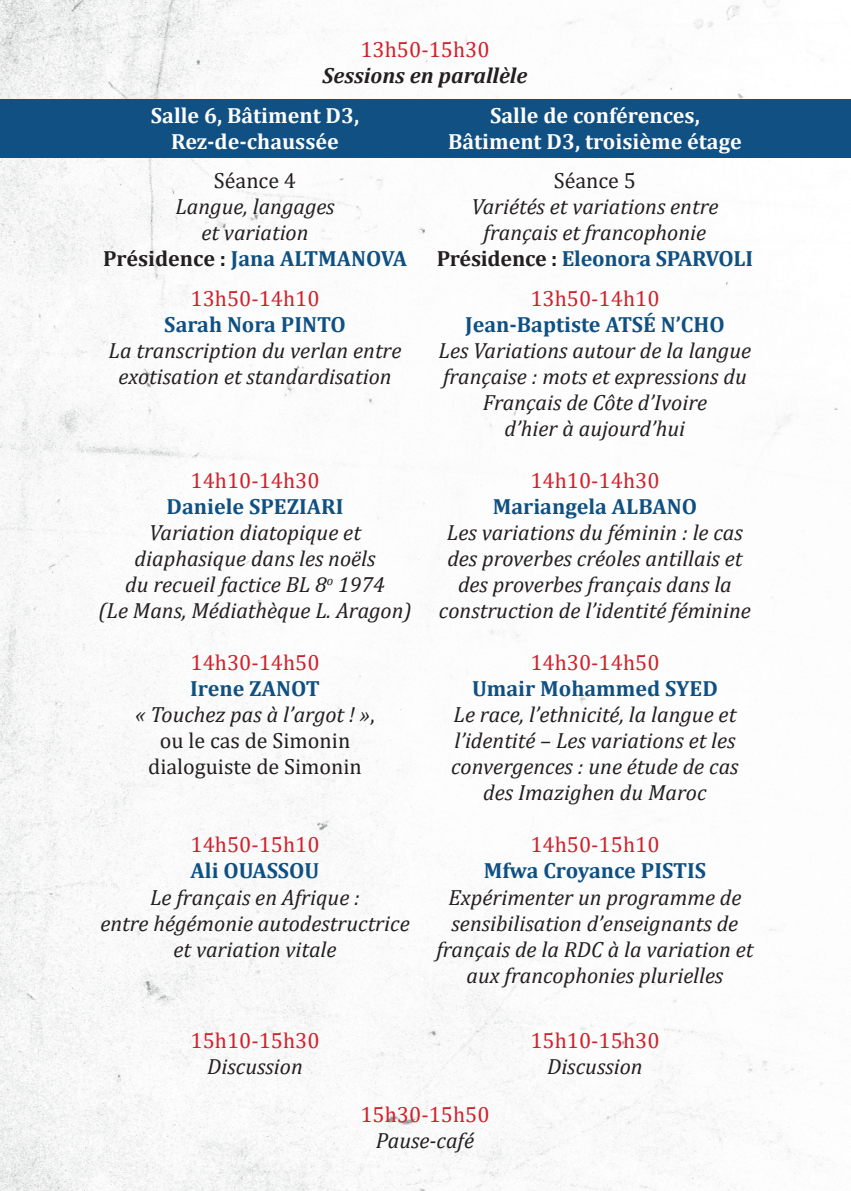
<style>
.page{position:relative;width:851px;height:1191px;background:#fff}
.page>*{position:absolute;margin:0;border:0;box-sizing:border-box;transform-origin:0 0}
.t1{font:italic 22px/26px "Cambria";color:#231f20;text-align:center}
.t2{font:700 22px "Cambria";color:#0f5083}
.t3{font:22px "Cambria";color:#d0212a}
.t4{font:700 22px "Cambria";color:#fff}
.t5{font:22px "Cambria";color:#231f20}
.t6{font:italic 700 22px "Cambria";color:#231f20}
.s1{color:#231f20}
.s2{font-style:normal}
</style>
<div class="page">
<img style="left:0;top:0;width:851px;height:1191px">
<div style="left:0;top:99px;width:850px;height:58px;background:#115083"></div>
<p class="t3" style="left:360px;top:36px;width:131px">13h50-15h30</p>
<p class="t6" style="left:322px;top:60px;width:206px">Sessions en parallèle</p>
<p class="t4" style="left:151px;top:100px;width:210px">Salle 6, Bâtiment D3,</p>
<p class="t4" style="left:171px;top:126px;width:169px">Rez-de-chaussée</p>
<p class="t4" style="left:490px;top:100px;width:211px">Salle de conférences,</p>
<p class="t4" style="left:448px;top:126px;width:295px">Bâtiment D3, troisième étage</p>
<p class="t5" style="left:214px;top:168px;width:84px">Séance 4</p>
<p class="t1" style="left:175px;top:193px;width:161px">Langue, langages</p>
<p class="t1" style="left:201px;top:219px;width:109px">et variation</p>
<p class="t2" style="left:103px;top:243px;width:305px"><span class="s1">Présidence :</span> Jana ALTMANOVA</p>
<p class="t3" style="left:190px;top:286px;width:131px">13h50-14h10</p>
<p class="t2" style="left:164px;top:309px;width:183px">Sarah Nora PINTO</p>
<p class="t1" style="left:109px;top:337px;width:294px">La transcription du verlan entre exotisation et standardisation</p>
<p class="t3" style="left:190px;top:468px;width:131px">14h10-14h30</p>
<p class="t2" style="left:167px;top:491px;width:178px">Daniele SPEZIARI</p>
<p class="t1" style="left:149px;top:519px;width:213px">Variation diatopique et</p>
<p class="t1" style="left:135px;top:545px;width:242px">diaphasique dans les noëls</p>
<p class="t1" style="left:125px;top:571px;width:261px">du recueil factice BL 8<sup>o</sup> 1974</p>
<p class="t1" style="left:98px;top:597px;width:315px">(Le Mans, Médiathèque L. Aragon)</p>
<p class="t3" style="left:190px;top:650px;width:131px">14h30-14h50</p>
<p class="t2" style="left:190px;top:673px;width:131px">Irene ZANOT</p>
<p class="t1" style="left:135px;top:701px;width:241px">« Touchez pas à l’argot ! »<span class="s2">,</span></p>
<p class="t5" style="left:160px;top:728px;width:192px">ou le cas de Simonin</p>
<p class="t5" style="left:148px;top:754px;width:215px">dialoguiste de Simonin</p>
<p class="t3" style="left:190px;top:832px;width:131px">14h50-15h10</p>
<p class="t2" style="left:190px;top:855px;width:130px">Ali OUASSOU</p>
<p class="t1" style="left:150px;top:883px;width:211px">Le français en Afrique :</p>
<p class="t1" style="left:100px;top:909px;width:311px">entre hégémonie autodestructrice</p>
<p class="t1" style="left:173px;top:935px;width:164px">et variation vitale</p>
<p class="t3" style="left:190px;top:1027px;width:131px">15h10-15h30</p>
<p class="t1" style="left:207px;top:1053px;width:97px">Discussion</p>
<p class="t5" style="left:553px;top:168px;width:84px">Séance 5</p>
<p class="t1" style="left:471px;top:193px;width:248px">Variétés et variations entre</p>
<p class="t1" style="left:483px;top:219px;width:224px">français et francophonie</p>
<p class="t2" style="left:436px;top:243px;width:318px"><span class="s1">Présidence :</span> Eleonora SPARVOLI</p>
<p class="t3" style="left:530px;top:286px;width:131px">13h50-14h10</p>
<p class="t2" style="left:465px;top:309px;width:261px">Jean-Baptiste ATSÉ N’CHO</p>
<p class="t1" style="left:438px;top:337px;width:314px">Les Variations autour de la langue française : mots et expressions du<br>Français de Côte d’Ivoire</p>
<p class="t1" style="left:504px;top:415px;width:182px">d’hier à aujourd’hui</p>
<p class="t3" style="left:530px;top:468px;width:131px">14h10-14h30</p>
<p class="t2" style="left:492px;top:491px;width:206px">Mariangela ALBANO</p>
<p class="t1" style="left:439px;top:519px;width:313px">Les variations du féminin : le cas des proverbes créoles antillais et des proverbes français dans la construction de l’identité féminine</p>
<p class="t3" style="left:530px;top:650px;width:131px">14h30-14h50</p>
<p class="t2" style="left:472px;top:673px;width:247px">Umair Mohammed SYED</p>
<p class="t1" style="left:451px;top:701px;width:289px">Le race, l’ethnicité, la langue et l’identité – Les variations et les convergences : une étude de cas des Imazighen du Maroc</p>
<p class="t3" style="left:530px;top:832px;width:131px">14h50-15h10</p>
<p class="t2" style="left:483px;top:855px;width:224px">Mfwa Croyance PISTIS</p>
<p class="t1" style="left:436px;top:883px;width:318px">Expérimenter un programme de sensibilisation d’enseignants de français de la RDC à la variation et aux francophonies plurielles</p>
<p class="t3" style="left:530px;top:1027px;width:131px">15h10-15h30</p>
<p class="t1" style="left:547px;top:1053px;width:97px">Discussion</p>
<p class="t3" style="left:360px;top:1101px;width:131px">15h30-15h50</p>
<p class="t1" style="left:376px;top:1126px;width:100px">Pause-café</p>
</div>
